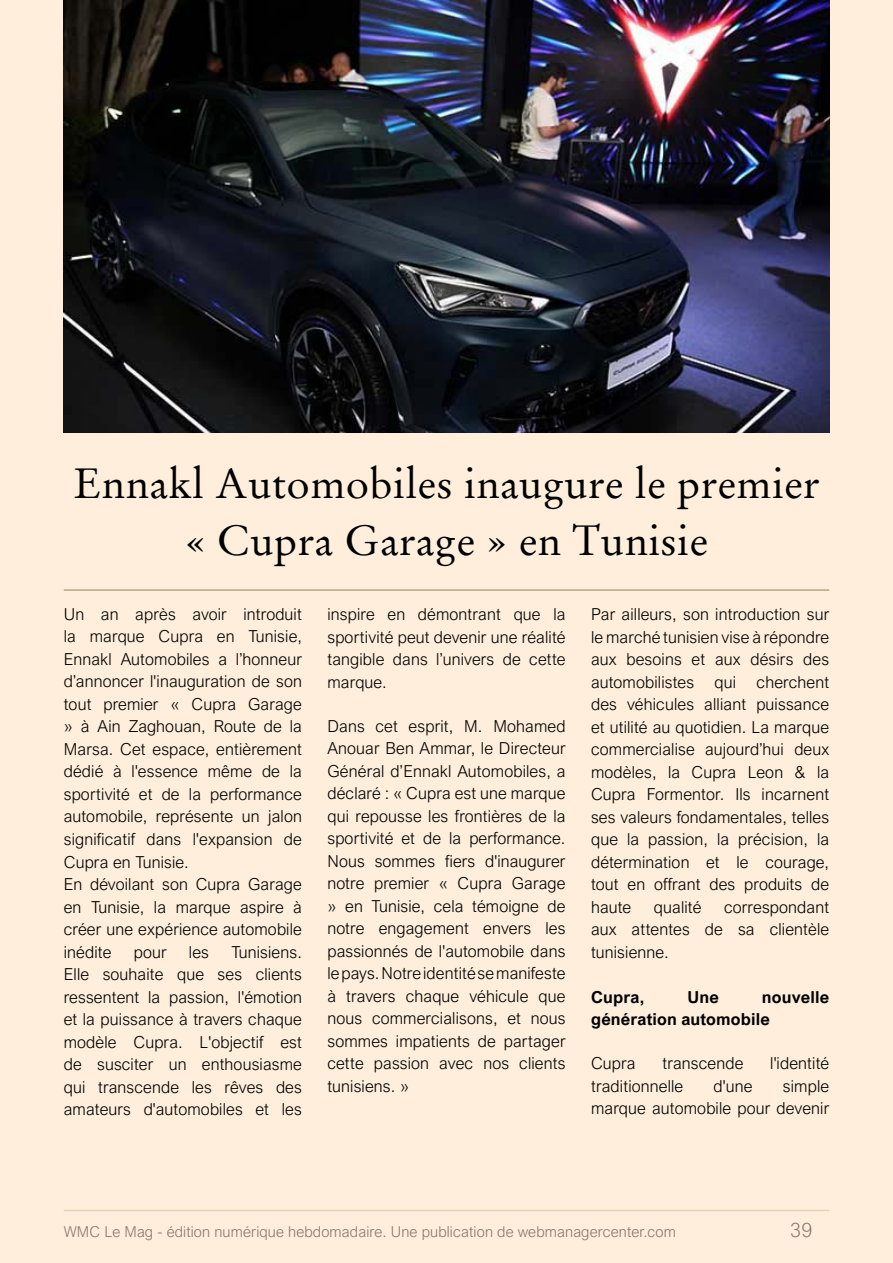
<style>
.page{position:relative;width:893px;height:1263px;background:#feeedb}
.page>*{position:absolute;margin:0;border:0;box-sizing:border-box;transform-origin:0 0}
.t1{font:42px/57px "Stempel Garamond W04";letter-spacing:.01em;color:#000;text-align:center}
.t2{font:300 19.5px "Arial Nova W07";color:#8b776e}
.t3{font:300 16.5px/22.5px "Arial Nova";letter-spacing:.01em;color:#000;text-align:justify}
.t4{font:700 16.5px/22.5px "Arial Nova W07";letter-spacing:.01em;color:#000}
.t5{font:300 15px "Arial Nova W07";letter-spacing:.01em;color:#8b776e}
</style>
<div class="page">
<hr style="left:64px;top:1210px;width:765px;height:1px;background:#e0cda9">
<hr style="left:0;top:0;width:1px;height:1263px;background:#feead2">
<hr style="left:64px;top:589px;width:765px;height:2px;background:#b7a886">
<img style="left:64px;top:0;width:765px;height:432px">
<h1 class="t1" style="left:73px;top:454px;width:748px">Ennakl Automobiles inaugure le premier « Cupra Garage » en Tunisie</h1>
<p class="t3" style="left:64px;top:603px;width:240px;text-align:left">Un an après avoir introduit la marque Cupra en Tunisie,<br>Ennakl Automobiles a l’honneur d’annoncer l'inauguration de son tout premier « Cupra Garage » à Ain Zaghouan, Route de la<br>Marsa. Cet espace, entièrement dédié à l'essence même de la sportivité et de la performance automobile, représente un jalon significatif dans l'expansion de<br>Cupra en Tunisie.<br>En dévoilant son Cupra Garage en Tunisie, la marque aspire à créer une expérience automobile inédite</p>
<p class="t3" style="left:64px;top:940px;width:240px;text-indent:168px">Tunisiens.<br>Elle souhaite que ses clients ressentent la passion, l'émotion et la puissance à travers chaque modèle Cupra. L'objectif est de susciter un enthousiasme qui transcende les rêves des amateurs d'automobiles et les</p>
<p class="t3" style="left:134px;top:940px;width:34px">pour</p>
<p class="t3" style="left:189px;top:940px;width:22px">les</p>
<p class="t3" style="left:327px;top:603px;width:240px">inspire en démontrant que la sportivité peut devenir une réalité tangible dans l’univers de cette marque.</p>
<p class="t3" style="left:327px;top:715px;width:240px">Dans cet esprit, M. Mohamed Anouar Ben Ammar, le Directeur Général d’Ennakl Automobiles, a déclaré : « Cupra est une marque qui repousse les frontières de la sportivité et de la performance.<br>Nous sommes fiers d'inaugurer notre premier « Cupra Garage » en Tunisie, cela témoigne de notre engagement envers les passionnés de l'automobile dans le pays. Notre identité se manifeste à travers chaque véhicule que nous commercialisons, et nous sommes impatients de partager cette passion avec nos clients tunisiens. »</p>
<p class="t3" style="left:591px;top:603px;width:240px">Par ailleurs, son introduction sur le marché tunisien vise à répondre aux besoins et aux désirs des automobilistes qui cherchent des véhicules alliant puissance et utilité au quotidien. La marque commercialise aujourd’hui deux modèles, la Cupra Leon &amp; la Cupra Formentor. Ils incarnent ses valeurs fondamentales, telles que la passion, la précision, la détermination et le courage, tout en offrant des produits de haute</p>
<p class="t3" style="left:591px;top:896px;width:240px;text-indent:133px">correspondant aux attentes de sa clientèle tunisienne.</p>
<p class="t4" style="left:591px;top:985px;width:55px">Cupra,</p>
<p class="t4" style="left:687px;top:985px;width:33px">Une</p>
<p class="t3" style="left:654px;top:896px;width:49px">qualité</p>
<p class="t4" style="left:591px;top:985px;width:240px;text-indent:171px">nouvelle génération automobile</p>
<p class="t3" style="left:591px;top:1052px;width:46px">Cupra</p>
<p class="t3" style="left:662px;top:1052px;width:83px">transcende</p>
<p class="t3" style="left:770px;top:1052px;width:60px">l'identité</p>
<p class="t3" style="left:591px;top:1075px;width:94px">traditionnelle</p>
<p class="t3" style="left:714px;top:1075px;width:40px">d'une</p>
<p class="t3" style="left:591px;top:1075px;width:240px;text-align:right">simple<br>marque automobile pour devenir</p>
<p class="t5" style="left:64px;top:1223px;width:614px">WMC Le Mag - édition numérique hebdomadaire. Une publication de webmanagercenter.com</p>
<p class="t2" style="left:790px;top:1219px;width:23px">39</p>
</div>
